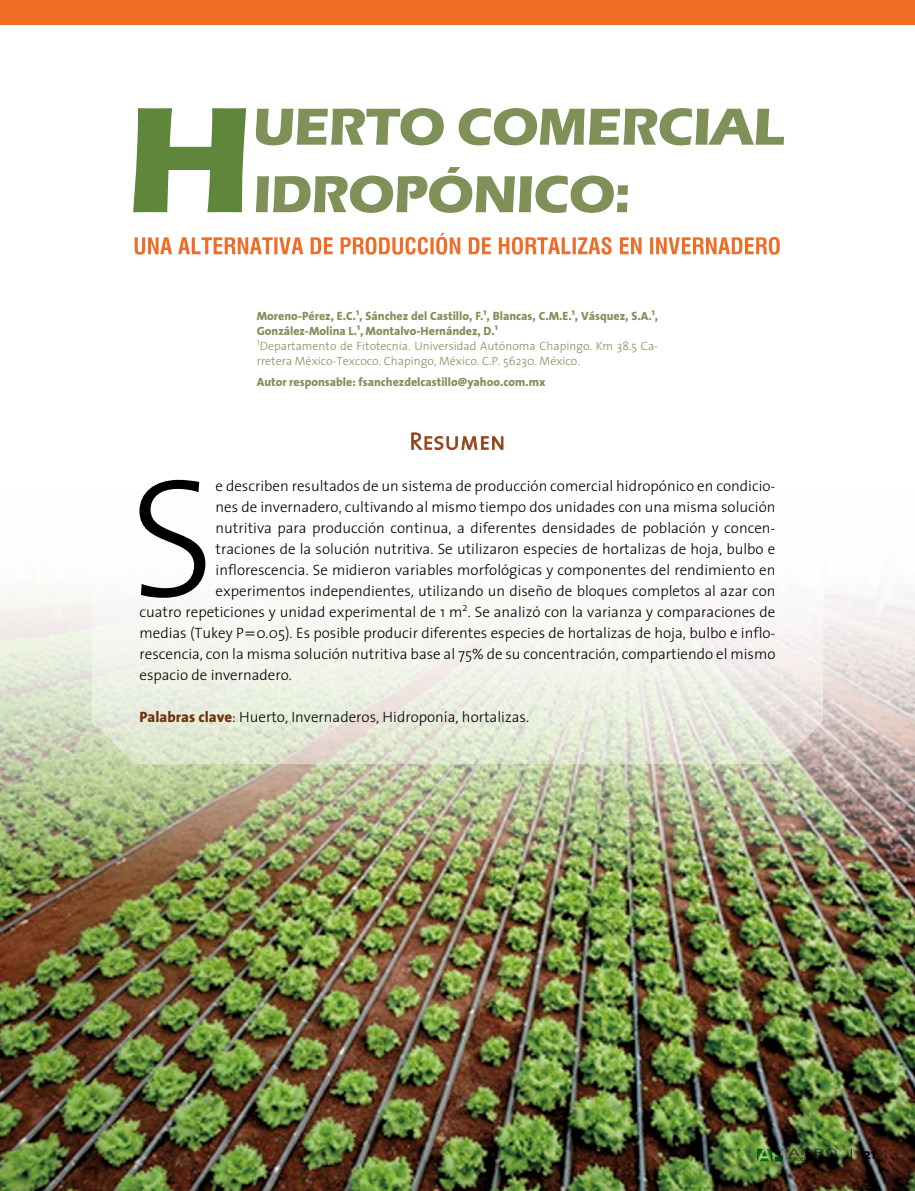
<style>
.page{position:relative;width:915px;height:1191px;background:#fff}
.page>*{position:absolute;margin:0;border:0;box-sizing:border-box;transform-origin:0 0}
.t1{font:300 170.55px "The Sans 3";color:#000}
.t2{font:24px "The Sans 3 Light Caps";color:#6e3210}
.t3{font:300 15px/21px "The Sans 3";color:#000;text-align:right}
.t4{font:15px "The Sans 7 Bold Plain";color:#000}
.t5{font:800 12px/15px "The Sans 8";color:#7f9158}
.t6{font:300 12px/15px "The Sans 3";color:#7f9158}
.t7{font:300 11.25px "The Sans 3";color:#000}
.t8{font:700 10.35px "Swiss 721 BT";color:#000;scale:1.52 1}
.s1{font-family:"The Sans 8";font-weight:800;color:#6e3210}
</style>
<div class="page">
<img style="left:0;top:587px;width:914px;height:604px">
<svg style="left:134px;top:233px;width:645px;height:22px"></svg>
<svg style="left:256px;top:167px;width:371px;height:46px"></svg>
<svg style="left:256px;top:108px;width:527px;height:37px"></svg>
<svg style="left:133px;top:108px;width:113px;height:104px"></svg>
<div style="left:0;top:0;width:914px;height:24px;background:#ef6d27"></div>
<svg style="left:91px;top:436px;width:732px;height:329px"></svg>
<svg style="left:411px;top:432px;width:92px;height:18px"></svg>
<svg style="left:246px;top:632px;width:8px;height:4px"></svg>
<p class="t5" style="left:257px;top:308px;width:403px">Moreno-Pérez, E.C.<sup>1</sup>, Sánchez del Castillo, F.<sup>1</sup>, Blancas, C.M.E.<sup>1</sup>, Vásquez, S.A.<sup>1</sup>,<br>González-Molina L.<sup>1</sup>, Montalvo-Hernández, D.<sup>1</sup></p>
<p class="t6" style="left:257px;top:338px;width:403px"><sup>1</sup>Departamento de Fitotecnia. Universidad Autónoma Chapingo. Km 38.5 Ca&shy;rretera México-Texcoco. Chapingo, México. C.P. 56230. México.</p>
<p class="t5" style="left:257px;top:374px;width:290px">Autor responsable: fsanchezdelcastillo@yahoo.com.mx</p>
<h2 class="t2" style="left:409px;top:421px;width:97px">Resumen</h2>
<h1 class="t1" style="left:129px;top:397px;width:87px">S</h1>
<p class="t3" style="left:139px;top:475px;width:637px">e describen resultados de un sistema de producción comercial hidropónico en condicio-<br>nes de invernadero, cultivando al mismo tiempo dos unidades con una misma solución<br>nutritiva para producción continua, a diferentes densidades de población y concen-<br>traciones de la solución nutritiva. Se utilizaron especies de hortalizas de hoja, bulbo e inflorescencia. Se midieron variables morfológicas y componentes del rendimiento en experimentos independientes, utilizando un diseño de bloques completos al azar con<br>cuatro repeticiones y unidad experimental de 1 m . Se analizó con la varianza y comparaciones de</p>
<p class="t7" style="left:462px;top:597px;width:7px">2</p>
<p class="t3" style="left:139px;top:622px;width:637px;text-align:justify">medias (Tukey P 0.05). Es posible producir diferentes especies de hortalizas de hoja, bulbo e inflo&shy;rescencia, con la misma solución nutritiva base al 75% de su concentración, compartiendo el mismo espacio de invernadero.</p>
<p class="t3" style="left:139px;top:706px;width:391px"><span class="s1">Palabras clave</span>: Huerto, Invernaderos, Hidroponía, hortalizas.</p>
<p class="t8" style="left:788px;top:1145px;width:34px">AGRO</p>
<p class="t4" style="left:863px;top:1141px;width:14px">21</p>
</div>
